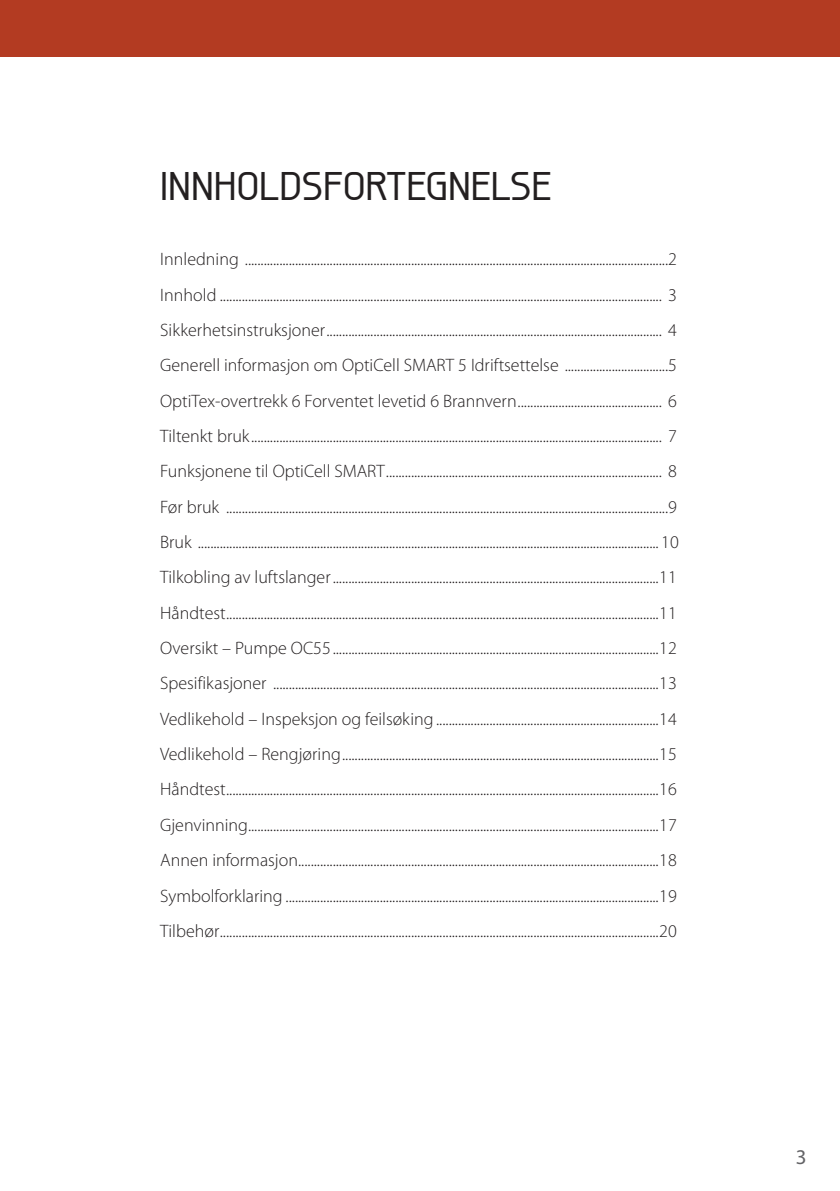
<style>
.page{position:relative;width:840px;height:1191px;background:#fff}
.page>*{position:absolute;margin:0;border:0;box-sizing:border-box;transform-origin:0 0}
.Rubrik{font:500 40px "Galette";color:#231f20}
.t1{font:21px "Myriad Pro";color:#636366}
.t2{font:300 18px "Myriad Pro";color:#231f20}
</style>
<div class="page">
<div style="left:0;top:0;width:839px;height:57px;background:#b33b22"></div>
<p class="Rubrik" style="left:160px;top:162px;width:392px">INNHOLDSFORTEGNELSE</p>
<p class="t2" style="left:160px;top:249px;width:517px">Innledning .......................................................................................................................................2</p>
<p class="t2" style="left:160px;top:285px;width:518px">Innhold ............................................................................................................................................. 3</p>
<p class="t2" style="left:160px;top:320px;width:518px">Sikkerhetsinstruksjoner........................................................................................................... 4</p>
<p class="t2" style="left:160px;top:355px;width:518px">Generell informasjon om OptiCell SMART 5 Idriftsettelse .................................5</p>
<p class="t2" style="left:160px;top:391px;width:518px">OptiTex-overtrekk 6 Forventet levetid 6 Brannvern.............................................. 6</p>
<p class="t2" style="left:160px;top:426px;width:518px">Tiltenkt bruk................................................................................................................................... 7</p>
<p class="t2" style="left:160px;top:461px;width:518px">Funksjonene til OptiCell SMART........................................................................................ 8</p>
<p class="t2" style="left:160px;top:497px;width:518px">Før bruk .............................................................................................................................................9</p>
<p class="t2" style="left:160px;top:532px;width:520px">Bruk ................................................................................................................................................... 10</p>
<p class="t2" style="left:160px;top:567px;width:518px">Tilkobling av luftslanger........................................................................................................11</p>
<p class="t2" style="left:160px;top:603px;width:518px">Håndtest..........................................................................................................................................11</p>
<p class="t2" style="left:160px;top:638px;width:518px">Oversikt – Pumpe OC55........................................................................................................12</p>
<p class="t2" style="left:160px;top:673px;width:518px">Spesifikasjoner ...........................................................................................................................13</p>
<p class="t2" style="left:160px;top:709px;width:518px">Vedlikehold – Inspeksjon og feilsøking .......................................................................14</p>
<p class="t2" style="left:160px;top:744px;width:518px">Vedlikehold – Rengjøring.....................................................................................................15</p>
<p class="t2" style="left:160px;top:779px;width:518px">Håndtest..........................................................................................................................................16</p>
<p class="t2" style="left:160px;top:815px;width:518px">Gjenvinning...................................................................................................................................17</p>
<p class="t2" style="left:160px;top:850px;width:518px">Annen informasjon...................................................................................................................18</p>
<p class="t2" style="left:160px;top:885px;width:518px">Symbolforklaring .......................................................................................................................19</p>
<p class="t2" style="left:160px;top:921px;width:518px">Tilbehør............................................................................................................................................20</p>
<p class="t1" style="left:795px;top:1143px;width:12px">3</p>
</div>
